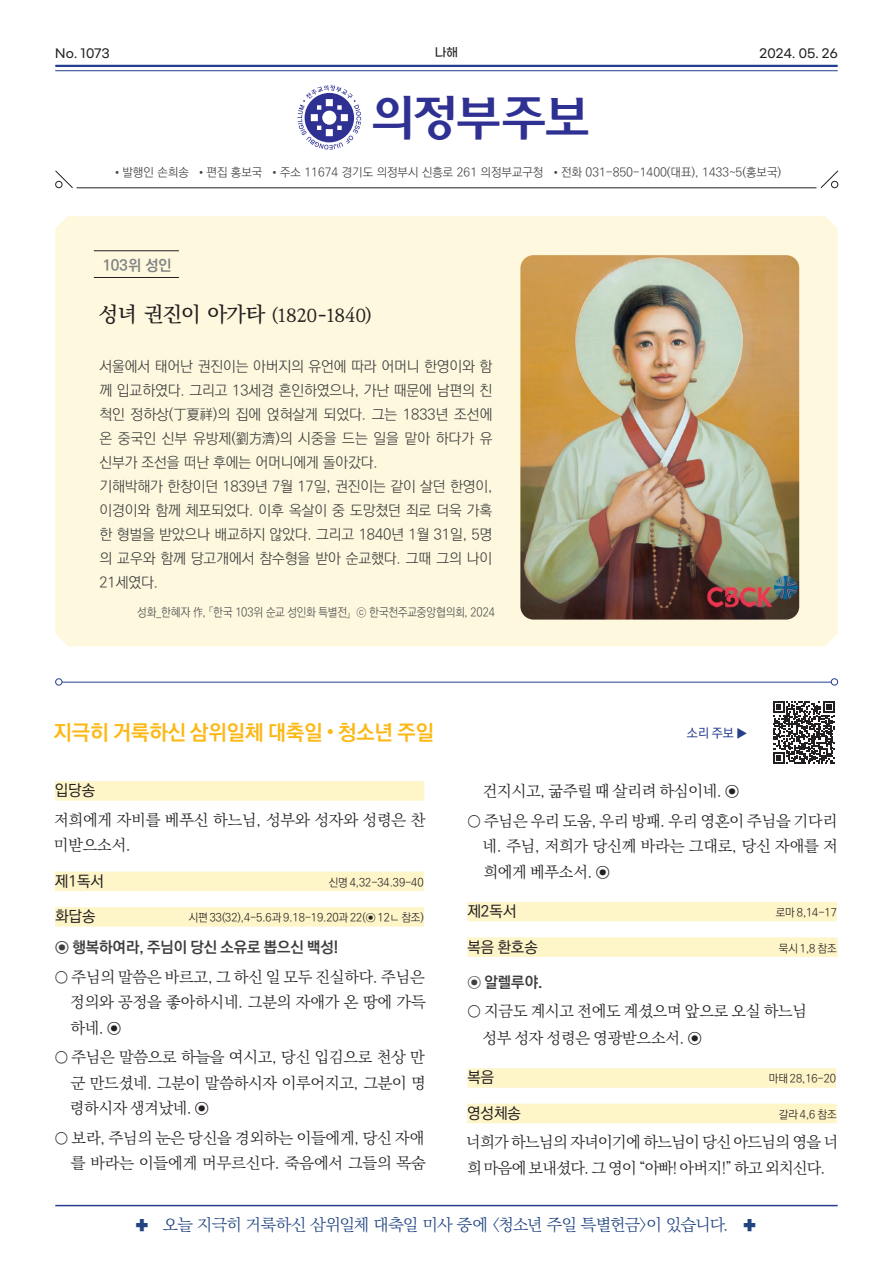
<style>
.page{position:relative;width:893px;height:1263px;background:#fff}
.page>*{position:absolute;margin:0;border:0;box-sizing:border-box;transform-origin:0 0}
.t1{font:47.55px "Korean HAN M";letter-spacing:-.03em;color:#2e3092}
.t2{font:21px "Ko Pub Dotum PB";color:#fcb814}
.t3{font:18px "Ko Pub World Batang PM";color:#231f20}
.t4{font:16.5px "Ko Pub World Batang PL";letter-spacing:-.045em;color:#224581}
.t5{font:15.6px/25.5px "Ko Pub Batang PL";letter-spacing:-.01em;color:#231f20;text-align:justify}
.t6{font:15.6px/25.5px "Ko Pub Batang PL";letter-spacing:-.04em;color:#231f20}
.t7{font:15.45px "Ko Pub Dotum PM";color:#231f20}
.t8{font:15.3px "Ko Pub Dotum PB";color:#3e3e3f}
.t9{font:15.3px "Ko Pub World Dotum PB";color:#3e3e3f}
.t10{font:15px "Ko Pub Dotum PB";letter-spacing:-.005em;color:#808285}
.t11{font:14.7px/24px "Ko Pub Dotum PL";letter-spacing:-.01em;color:#3e3e3f}
.t12{font:12.75px "Ko Pub Dotum PM";color:#253f8e}
.t13{font:12px "Ko Pub Dotum PL";color:#3e3e3f}
.t14{font:12px "Ko Pub Dotum PL";letter-spacing:-.015em;color:#4b4c4d;scale:.92 1}
.t15{font:500 12px "Gmarket Sans";letter-spacing:.005em;color:#231f20}
.t16{font:11.25px "Ko Pub Dotum PL";letter-spacing:-.01em;color:#231f20}
.s1{font-family:"Korean TITGD4 R"}
.s2{font-size:21px}
.s3{font-family:"Ko Pub World Batang PL"}
.s4{font-family:"Ko Pub World Dotum PL";font-size:12px}
.s5{font-family:"Ko Pub Batang PM"}
.s6{font-family:"Ko Pub World Dotum PL"}
.s7{font-family:"Korean TITGD1 R"}
</style>
<div class="page">
<div style="left:55px;top:781px;width:369px;height:20px;background:#fef5c9"></div>
<div style="left:55px;top:872px;width:369px;height:19px;background:#fef5c9"></div>
<div style="left:55px;top:907px;width:369px;height:20px;background:#fef5c9"></div>
<div style="left:467px;top:902px;width:370px;height:19px;background:#fef5c9"></div>
<div style="left:467px;top:937px;width:371px;height:20px;background:#fef5c9"></div>
<div style="left:467px;top:1068px;width:369px;height:20px;background:#fef5c9"></div>
<div style="left:467px;top:1104px;width:370px;height:19px;background:#fef5c9"></div>
<hr style="left:55px;top:1205px;width:783px;height:1px;background:#253f8e">
<hr style="left:55px;top:65px;width:783px;height:2px;background:#253f8e">
<hr style="left:55px;top:70px;width:783px;height:1px;background:#253f8e">
<hr style="left:77px;top:187px;width:739px;height:1px;background:#231f20">
<svg style="left:55px;top:170px;width:18px;height:19px"></svg>
<svg style="left:820px;top:170px;width:19px;height:19px"></svg>
<div style="left:55px;top:181px;width:7px;height:7px;border:1px solid #231f20;border-radius:50%"></div>
<div style="left:831px;top:181px;width:7px;height:7px;border:1px solid #231f20;border-radius:50%"></div>
<hr style="left:55px;top:682px;width:783px;height:1px;background:#253f8e">
<div style="left:55px;top:678px;width:7px;height:7px;border:1px solid #253f8e;border-radius:50%"></div>
<div style="left:831px;top:679px;width:7px;height:6px;background:#fff;border-radius:50%"></div>
<div style="left:831px;top:678px;width:7px;height:7px;border:1px solid #253f8e;border-radius:50%"></div>
<svg style="left:297px;top:85px;width:64px;height:65px"></svg>
<svg style="left:773px;top:763px;width:62px;height:1px"></svg>
<svg style="left:773px;top:701px;width:62px;height:62px"></svg>
<div style="left:55px;top:216px;width:783px;height:430px;background:#fef9de"></div>
<hr style="left:94px;top:250px;width:85px;height:1px;background:#231f20">
<hr style="left:94px;top:277px;width:85px;height:1px;background:#231f20">
<img style="left:520px;top:255px;width:279px;height:365px">
<p class="t15" style="left:55px;top:47px;width:56px">No. 1073</p>
<p class="t15" style="left:435px;top:46px;width:25px">나해</p>
<p class="t15" style="left:759px;top:47px;width:80px">2024. 05. 26</p>
<h1 class="t1" style="left:372px;top:93px;width:220px">의정부주보</h1>
<p class="t13" style="left:112px;top:167px;width:671px"><span class="s1">•</span>발행인 손희송 <span class="s1">•</span>편집 홍보국 <span class="s1">•</span>주소 11674 경기도 의정부시 신흥로 261 의정부교구청 <span class="s1">•</span>전화 031-850-1400(대표), 1433~5(홍보국)</p>
<p class="t10" style="left:103px;top:258px;width:70px">103위 성인</p>
<p class="t3" style="left:99px;top:302px;width:275px"><span class="s2">성녀 권진이 아가타</span> (1820-1840)</p>
<p class="t11" style="left:99px;top:355px;width:395px">서울에서 태어난 권진이는 아버지의 유언에 따라 어머니 한영이와 함 께 입교하였다. 그리고 13세경 혼인하였으나, 가난 때문에 남편의 친 척인 정하상(丁夏祥)의 집에 얹혀살게 되었다. 그는 1833년 조선에 온 중국인 신부 유방제(劉方濟)의 시중을 드는 일을 맡아 하다가 유 신부가 조선을 떠난 후에는 어머니에게 돌아갔다.<br>기해박해가 한창이던 1839년 7월 17일, 권진이는 같이 살던 한영이, 이경이와 함께 체포되었다. 이후 옥살이 중 도망쳤던 죄로 더욱 가혹 한 형벌을 받았으나 배교하지 않았다. 그리고 1840년 1월 31일, 5명 의 교우와 함께 당고개에서 참수형을 받아 순교했다. 그때 그의 나이<br>21세였다.</p>
<p class="t14" style="left:137px;top:606px;width:390px">성화_한혜자 作, 「한국 103위 순교 성인화 특별전」 ⓒ 한국천주교중앙협의회, 2024</p>
<h2 class="t2" style="left:54px;top:722px;width:382px">지극히 거룩하신 삼위일체 대축일 <span class="s3">•</span> 청소년 주일</h2>
<p class="t12" style="left:687px;top:727px;width:62px">소리주보<span class="s4">▶</span></p>
<p class="t7" style="left:55px;top:783px;width:42px">입당송</p>
<p class="t5" style="left:54px;top:808px;width:373px">저희에게 자비를 베푸신 하느님, 성부와 성자와 성령은 찬 미받으소서.</p>
<p class="t7" style="left:55px;top:873px;width:51px">제1독서</p>
<p class="t16" style="left:329px;top:877px;width:96px">신명 4,32-34.39-40</p>
<p class="t7" style="left:55px;top:909px;width:42px">화답송</p>
<p class="t16" style="left:189px;top:912px;width:237px">시편 33(32),4-5.6과 9.18-19.20과 22(⊙ 12ㄴ 참조)</p>
<p class="t8" style="left:55px;top:940px;width:285px"><span class="s5">⊙</span> 행복하여라, 주님이 당신 소유로 뽑으신 백성!</p>
<p class="t5" style="left:70px;top:965px;width:357px;text-indent:-16px">○ 주님의 말씀은 바르고, 그 하신 일 모두 진실하다. 주님은 정의와 공정을 좋아하시네. 그분의 자애가 온 땅에 가득 하네. ⊙</p>
<p class="t5" style="left:70px;top:1045px;width:358px;text-indent:-15px">○ 주님은 말씀으로 하늘을 여시고, 당신 입김으로 천상 만 군 만드셨네. 그분이 말씀하시자 이루어지고, 그분이 명 령하시자 생겨났네. ⊙</p>
<p class="t5" style="left:55px;top:1126px;width:373px;text-align:right">○ 보라, 주님의 눈은 당신을 경외하는 이들에게, 당신 자애 를 바라는 이들에게 머무르신다. 죽음에서 그들의 목숨</p>
<p class="t5" style="left:483px;top:779px;width:258px">건지시고, 굶주릴 때 살리려 하심이네. ⊙</p>
<p class="t5" style="left:483px;top:809px;width:357px;text-indent:-16px">○ 주님은 우리 도움, 우리 방패. 우리 영혼이 주님을 기다리 네. 주님, 저희가 당신께 바라는 그대로, 당신 자애를 저 희에게 베푸소서. ⊙</p>
<p class="t7" style="left:467px;top:904px;width:51px">제2독서</p>
<p class="t16" style="left:776px;top:907px;width:63px">로마 8,14-17</p>
<p class="t7" style="left:467px;top:939px;width:72px">복음 환호송</p>
<p class="t16" style="left:779px;top:942px;width:59px">묵시 1,8 참조</p>
<p class="t9" style="left:467px;top:971px;width:77px"><span class="s6">⊙</span> 알렐루야.</p>
<p class="t5" style="left:482px;top:998px;width:326px;line-height:27px;text-indent:-15px">○ 지금도 계시고 전에도 계셨으며 앞으로 오실 하느님 성부 성자 성령은 영광받으소서. ⊙</p>
<p class="t7" style="left:467px;top:1070px;width:28px">복음</p>
<p class="t16" style="left:769px;top:1073px;width:69px">마태 28,16-20</p>
<p class="t7" style="left:467px;top:1105px;width:55px">영성체송</p>
<p class="t16" style="left:779px;top:1109px;width:59px">갈라 4,6 참조</p>
<p class="t6" style="left:466px;top:1130px;width:374px">너희가 하느님의 자녀이기에 하느님이 당신 아드님의 영을 너 희 마음에 보내셨다. 그 영이 “아빠! 아버지!” 하고 외치신다.</p>
<p class="t4" style="left:135px;top:1212px;width:624px"><span class="s7">✚</span> 오늘 지극히 거룩하신 삼위일체 대축일 미사 중에 &lt;청소년 주일 특별헌금&gt;이 있습니다. <span class="s7">✚</span></p>
</div>
